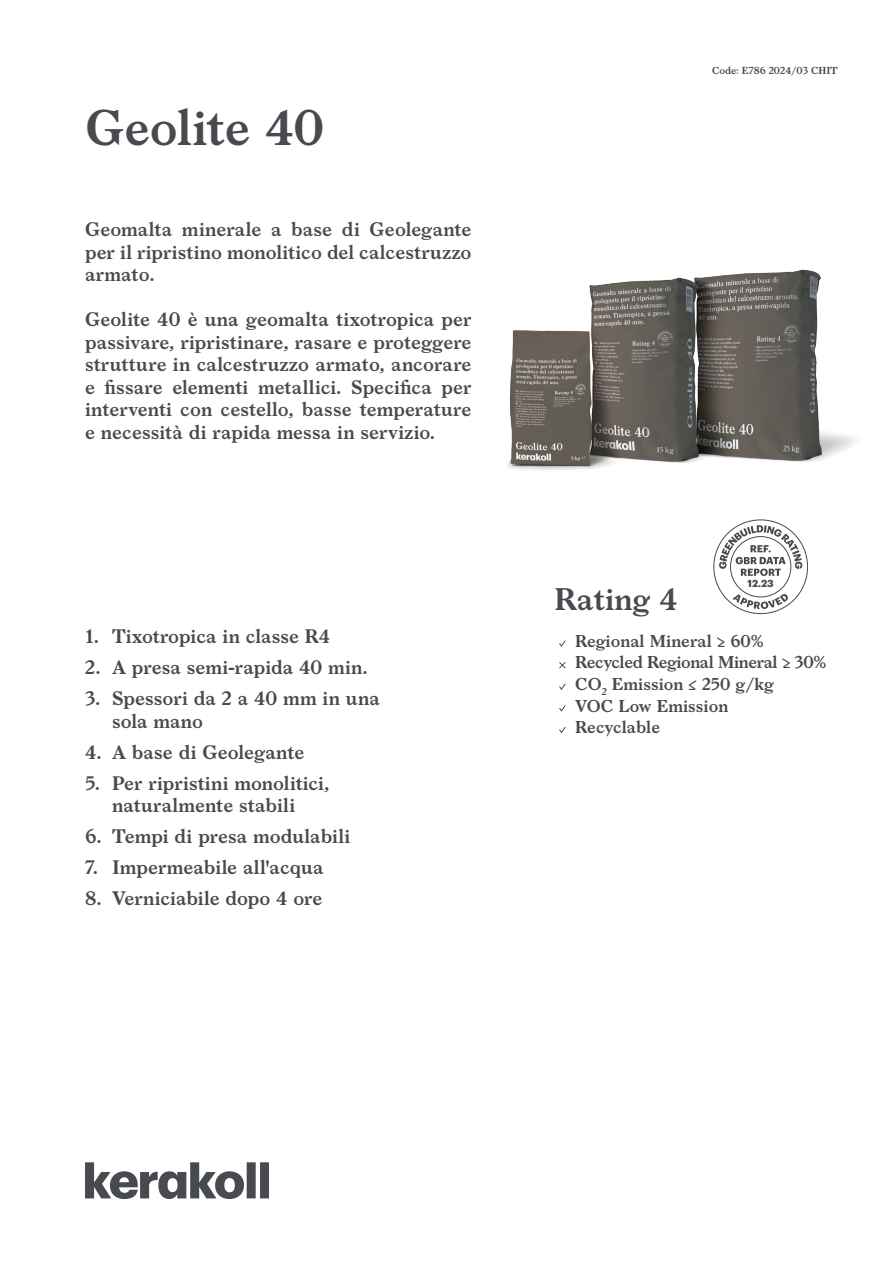
<style>
.page{position:relative;width:893px;height:1263px;background:#fff}
.page>*{position:absolute;margin:0;border:0;box-sizing:border-box;transform-origin:0 0}
.notag_cover_nome_prodotto{font:600 48px "Larish Neue";letter-spacing:-.005em;color:#474a4e}
.cover_eco{font:600 30px "Larish Neue";color:#474a4e}
.cover_descrizione_prodotto{font:600 18.75px/22.5px "Larish Neue";color:#474a4e;text-align:justify}
.notag_cover_voci_rating{font:600 16.5px "Larish Neue";color:#474a4e}
.notag_cover_voci_rating-2{font:600 16.5px "Larish Neue";letter-spacing:-.025em;color:#474a4e}
.cover_datareport{font:700 10.05px "Graphik";color:#474a4e}
.t1{font:600 9.75px "Larish Neue";color:#474a4e}
</style>
<div class="page">
<svg style="left:713px;top:519px;width:95px;height:95px"></svg>
<svg style="left:85px;top:1162px;width:184px;height:37px"></svg>
<img style="left:507px;top:269px;width:349px;height:201px">
<svg style="left:559px;top:640px;width:7px;height:7px"></svg>
<svg style="left:559px;top:662px;width:7px;height:7px"></svg>
<svg style="left:559px;top:683px;width:7px;height:7px"></svg>
<svg style="left:559px;top:705px;width:7px;height:7px"></svg>
<svg style="left:559px;top:727px;width:7px;height:7px"></svg>
<p class="notag_cover_nome_prodotto" style="left:85px;top:91px;width:240px">Geolite 40</p>
<p class="cover_descrizione_prodotto" style="left:85px;top:217px;width:388px">Geomalta minerale a base di Geolegante per il ripristino monolitico del calcestruzzo armato.</p>
<p class="cover_descrizione_prodotto" style="left:85px;top:307px;width:388px">Geolite 40 è una geomalta tixotropica per passivare, ripristinare, rasare e proteggere strutture in calcestruzzo armato, ancorare e fissare elementi metallici. Specifica per interventi con cestello, basse temperature e necessità di rapida messa in servizio.</p>
<p class="cover_descrizione_prodotto" style="left:85px;top:624px;width:247px">1. Tixotropica in classe R4</p>
<p class="cover_descrizione_prodotto" style="left:85px;top:655px;width:284px">2. A presa semi-rapida 40 min.</p>
<p class="cover_descrizione_prodotto" style="left:112px;top:686px;width:269px;text-indent:-27px">3. Spessori da 2 a 40 mm in una sola mano</p>
<p class="cover_descrizione_prodotto" style="left:85px;top:739px;width:221px">4. A base di Geolegante</p>
<p class="cover_descrizione_prodotto" style="left:85px;top:770px;width:246px;text-align:center">5. Per ripristini monolitici, naturalmente stabili</p>
<p class="cover_descrizione_prodotto" style="left:85px;top:824px;width:267px">6. Tempi di presa modulabili</p>
<p class="cover_descrizione_prodotto" style="left:85px;top:855px;width:240px">7. Impermeabile all'acqua</p>
<p class="cover_descrizione_prodotto" style="left:85px;top:886px;width:239px">8. Verniciabile dopo 4 ore</p>
<p class="t1" style="left:712px;top:63px;width:127px">Code: E786 2024/03 CHIT</p>
<p class="cover_datareport" style="left:748px;top:575px;width:28px">12.23</p>
<p class="cover_eco" style="left:554px;top:576px;width:125px">Rating 4</p>
<p class="notag_cover_voci_rating" style="left:575px;top:628px;width:190px">Regional Mineral ≥ 60%</p>
<p class="notag_cover_voci_rating-2" style="left:575px;top:650px;width:253px">Recycled Regional Mineral ≥ 30%</p>
<p class="notag_cover_voci_rating" style="left:575px;top:671px;width:200px">CO<sub>2</sub> Emission ≤ 250 g/kg</p>
<p class="notag_cover_voci_rating" style="left:575px;top:693px;width:155px">VOC Low Emission</p>
<p class="notag_cover_voci_rating" style="left:575px;top:714px;width:86px">Recyclable</p>
</div>
